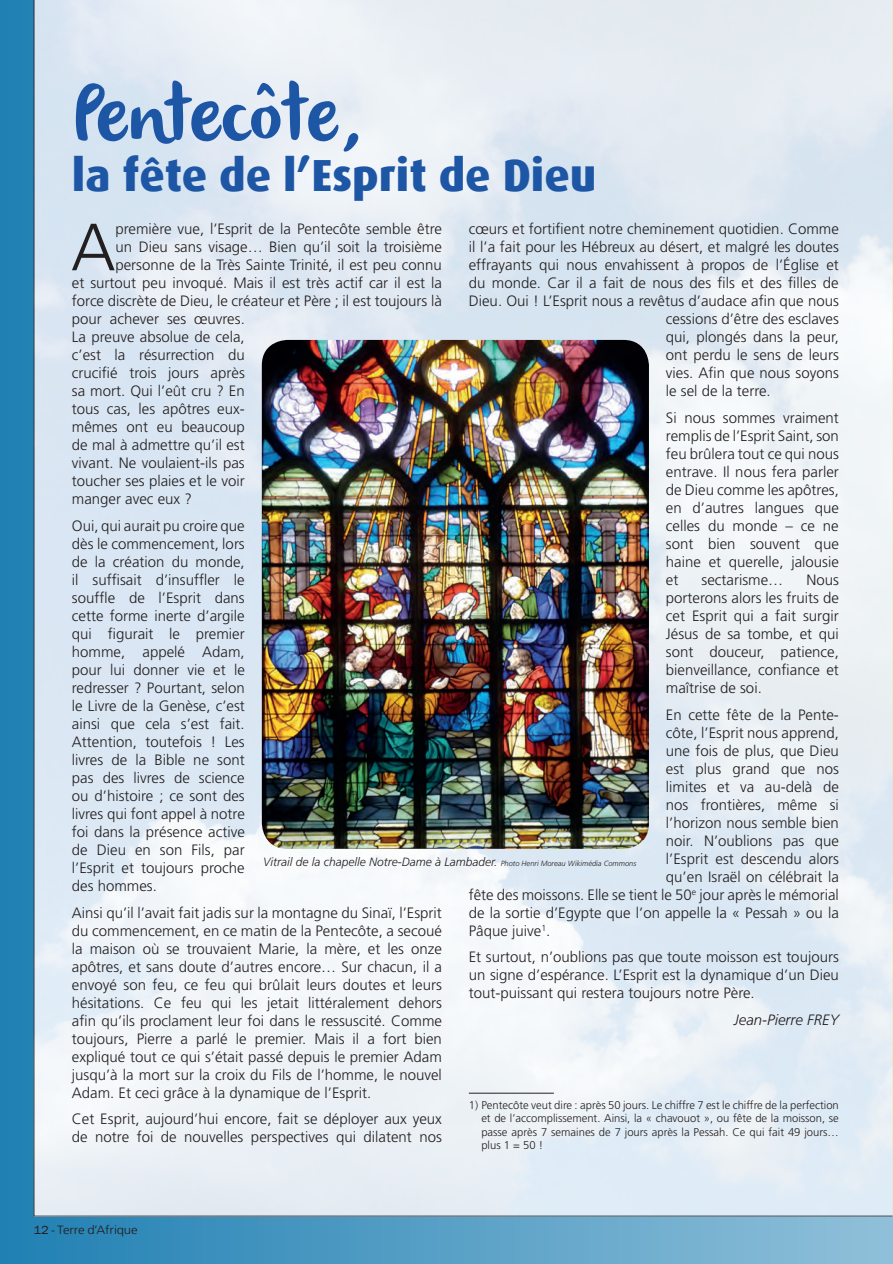
<style>
.page{position:relative;width:893px;height:1264px;background:#fff}
.page>*{position:absolute;margin:0;border:0;box-sizing:border-box;transform-origin:0 0}
.t1{font:81px "olivier";color:#1e56a6}
.t2{font:300 66.6px "Frutiger";color:#231f20}
.t3{font:800 45px "Dax";color:#1e56a6}
.t4{font:300 15px/18px "Frutiger";color:#231f20;text-align:justify}
.t5{font:italic 300 15px "Frutiger";color:#231f20}
.t6{font:italic 300 12px "Frutiger";color:#231f20}
.t7{font:300 12px "Frutiger";letter-spacing:-.015em;color:#231f20;scale:1.1 1}
.t8{font:300 11.25px/13.5px "Frutiger";color:#231f20;text-align:justify}
.s1{font-size:7.5px}
.s2{font-family:"Franklin Gothic";font-weight:400}
</style>
<div class="page">
<div style="left:0;top:0;width:893px;height:1263px;background:linear-gradient(to right,#2380b1,#90bed6)"></div>
<img style="left:34px;top:0;width:858px;height:1216px">
<img style="left:262px;top:340px;width:387px;height:508px">
<hr style="left:469px;top:1092px;width:85px;height:1px;background:#231f20">
<svg style="left:892px;top:0;width:1px;height:1216px"></svg>
<h1 class="t1" style="left:72px;top:68px;width:293px">Pentecôte,</h1>
<h3 class="t3" style="left:72px;top:150px;width:526px">la fête de l’Esprit de Dieu</h3>
<p class="t4" style="left:469px;top:220px;width:371px">cœurs et fortifient notre cheminement quotidien. Comme</p>
<p class="t4" style="left:469px;top:238px;width:371px">il l’a fait pour les Hébreux au désert, et malgré les doutes</p>
<p class="t4" style="left:469px;top:256px;width:371px">effrayants qui nous envahissent à propos de l’Église et</p>
<p class="t4" style="left:469px;top:274px;width:371px">du monde. Car il a fait de nous des fils et des filles de</p>
<p class="t4" style="left:469px;top:292px;width:371px">Dieu. Oui ! L’Esprit nous a revêtus d’audace afin que nous</p>
<p class="t4" style="left:666px;top:310px;width:174px">cessions d’être des esclaves</p>
<p class="t4" style="left:666px;top:328px;width:174px">qui, plongés dans la peur,</p>
<p class="t4" style="left:666px;top:346px;width:174px">ont perdu le sens de leurs</p>
<p class="t4" style="left:666px;top:364px;width:174px">vies. Afin que nous soyons</p>
<p class="t4" style="left:666px;top:382px;width:106px">le sel de la terre.</p>
<p class="t4" style="left:666px;top:408px;width:174px">Si nous sommes vraiment remplis de l’Esprit Saint, son feu brûlera tout ce qui nous entrave. Il nous fera parler de Dieu comme les apôtres, en d’autres langues que celles du monde – ce ne sont bien souvent que haine et querelle, jalousie et</p>
<h2 class="t2" style="left:71px;top:209px;width:46px">A</h2>
<p class="t4" style="left:115px;top:220px;width:328px">première vue, l’Esprit de la Pentecôte semble être</p>
<p class="t4" style="left:115px;top:238px;width:328px">un Dieu sans visage… Bien qu’il soit la troisième</p>
<p class="t4" style="left:115px;top:256px;width:328px">personne de la Très Sainte Trinité, il est peu connu</p>
<p class="t4" style="left:72px;top:274px;width:371px">et surtout peu invoqué. Mais il est très actif car il est la</p>
<p class="t4" style="left:72px;top:292px;width:371px">force discrète de Dieu, le créateur et Père ; il est toujours là</p>
<p class="t4" style="left:72px;top:310px;width:174px">pour achever ses œuvres.</p>
<p class="t4" style="left:72px;top:328px;width:174px">La preuve absolue de cela,</p>
<p class="t4" style="left:72px;top:346px;width:174px">c’est la résurrection du</p>
<p class="t4" style="left:72px;top:364px;width:174px">crucifié trois jours après</p>
<p class="t4" style="left:72px;top:382px;width:174px">sa mort. Qui l’eût cru ? En</p>
<p class="t4" style="left:72px;top:400px;width:174px">tous cas, les apôtres eux-</p>
<p class="t4" style="left:72px;top:418px;width:174px">mêmes ont eu beaucoup</p>
<p class="t4" style="left:72px;top:436px;width:174px">de mal à admettre qu’il est</p>
<p class="t4" style="left:72px;top:454px;width:174px">vivant. Ne voulaient-ils pas</p>
<p class="t4" style="left:72px;top:472px;width:174px">toucher ses plaies et le voir</p>
<p class="t4" style="left:72px;top:490px;width:121px">manger avec eux ?</p>
<p class="t4" style="left:72px;top:516px;width:174px">Oui, qui aurait pu croire que dès le commencement, lors de la création du monde, il suffisait d’insuffler le souffle de l’Esprit dans cette forme inerte d’argile qui figurait le premier homme, appelé Adam, pour lui donner vie et le redresser ? Pourtant, selon le Livre de la Genèse, c’est ainsi que cela s’est fait.<br>Attention, toutefois ! Les livres de la Bible ne sont pas des livres de science ou d’histoire ; ce sont des livres qui font appel à notre foi dans la présence active de Dieu en son Fils, par l’Esprit et toujours proche des hommes.</p>
<p class="t4" style="left:72px;top:903px;width:371px">Ainsi qu’il l’avait fait jadis sur la montagne du Sinaï, l’Esprit du commencement, en ce matin de la Pentecôte, a secoué la maison où se trouvaient Marie, la mère, et les onze apôtres, et sans doute d’autres encore… Sur chacun, il a envoyé son feu, ce feu qui brûlait leurs doutes et leurs hésitations. Ce feu qui les jetait littéralement dehors afin qu’ils proclament leur foi dans le ressuscité. Comme toujours, Pierre a parlé le premier. Mais il a fort bien expliqué tout ce qui s’était passé depuis le premier Adam jusqu’à la mort sur la croix du Fils de l’homme, le nouvel Adam. Et ceci grâce à la dynamique de l’Esprit.</p>
<p class="t4" style="left:72px;top:1109px;width:371px">Cet Esprit, aujourd’hui encore, fait se déployer aux yeux de notre foi de nouvelles perspectives qui dilatent nos</p>
<p class="t4" style="left:701px;top:570px;width:83px">sectarisme…</p>
<p class="t4" style="left:666px;top:570px;width:174px;text-indent:140px">Nous porterons alors les fruits de cet Esprit qui a fait surgir Jésus de sa tombe, et qui sont douceur, patience, bienveillance, confiance et maîtrise de soi.</p>
<p class="t4" style="left:666px;top:705px;width:174px">En cette fête de la Pente-</p>
<p class="t4" style="left:666px;top:723px;width:174px">côte, l’Esprit nous apprend,</p>
<p class="t4" style="left:666px;top:741px;width:174px">une fois de plus, que Dieu</p>
<p class="t4" style="left:666px;top:759px;width:174px">est plus grand que nos</p>
<p class="t4" style="left:666px;top:777px;width:174px">limites et va au-delà de</p>
<p class="t4" style="left:666px;top:795px;width:174px">nos frontières, même si</p>
<p class="t4" style="left:666px;top:813px;width:174px">l’horizon nous semble bien</p>
<p class="t4" style="left:666px;top:831px;width:174px">noir. N’oublions pas que</p>
<p class="t4" style="left:666px;top:849px;width:174px">l’Esprit est descendu alors</p>
<p class="t4" style="left:666px;top:867px;width:174px">qu’en Israël on célébrait la</p>
<p class="t4" style="left:469px;top:885px;width:371px">fête des moissons. Elle se tient le 50<sup>e</sup> jour après le mémorial</p>
<p class="t4" style="left:469px;top:903px;width:371px">de la sortie d’Egypte que l’on appelle la « Pessah » ou la</p>
<p class="t4" style="left:469px;top:921px;width:83px">Pâque juive<sup>1</sup>.</p>
<p class="t4" style="left:469px;top:947px;width:371px">Et surtout, n’oublions pas que toute moisson est toujours un signe d’espérance. L’Esprit est la dynamique d’un Dieu tout-puissant qui restera toujours notre Père.</p>
<p class="t5" style="left:734px;top:1010px;width:106px">Jean-Pierre FREY</p>
<p class="t6" style="left:263px;top:854px;width:374px">Vitrail de la chapelle Notre-Dame à Lambader. <span class="s1">Photo Henri Moreau Wikimédia Commons</span></p>
<p class="t8" style="left:481px;top:1097px;width:359px;text-indent:-13px">1) Pentecôte veut dire : après 50 jours. Le chiffre 7 est le chiffre de la perfection et de l’accomplissement. Ainsi, la « chavouot », ou fête de la moisson, se passe après 7 semaines de 7 jours après la Pessah. Ce qui fait 49 jours… plus 1 = 50 !</p>
<p class="t7" style="left:34px;top:1223px;width:96px"><span class="s2">12 -</span> Terre d’Afrique</p>
</div>
